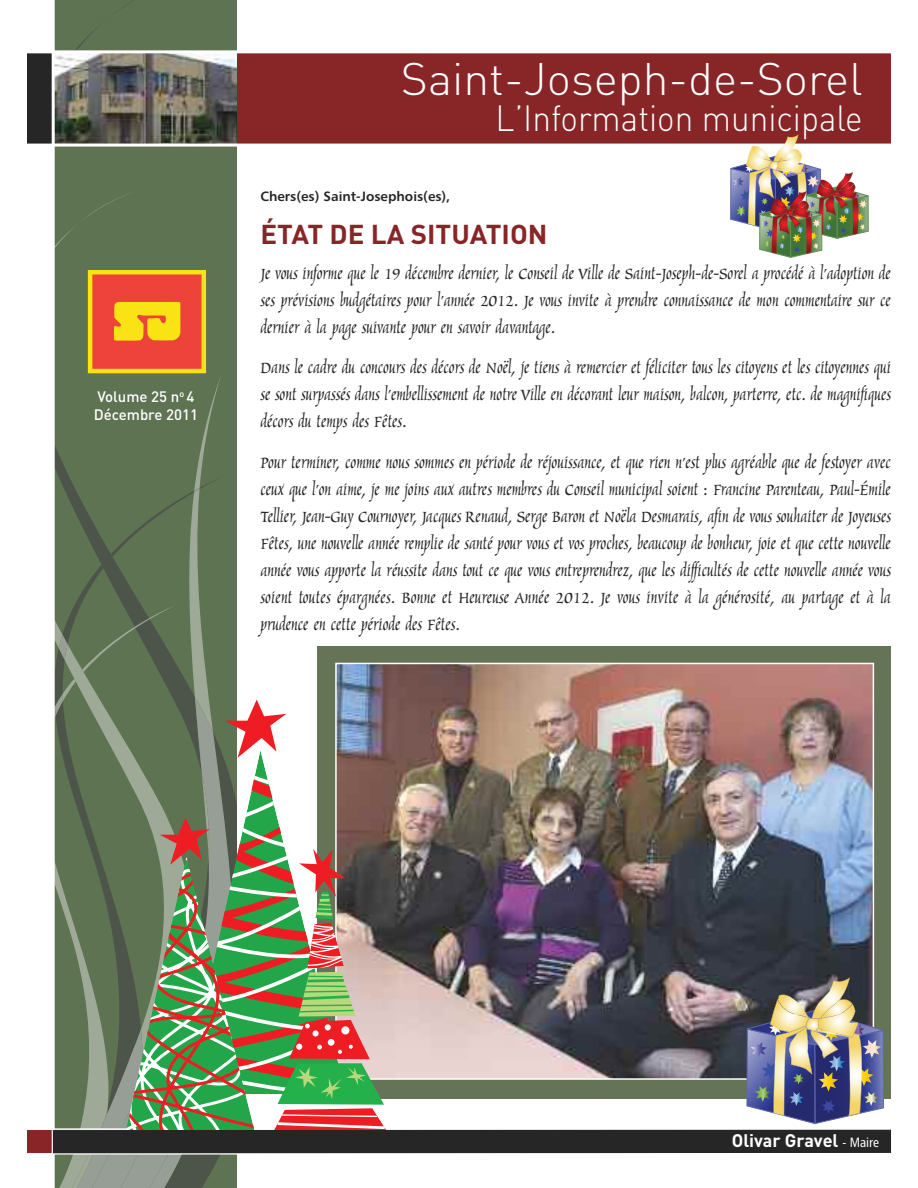
<style>
.page{position:relative;width:918px;height:1188px;background:#fff}
.page>*{position:absolute;margin:0;border:0;box-sizing:border-box;transform-origin:0 0}
.t1{font:300 45px "DIN";color:#fff}
.t2{font:300 36px "DIN";color:#fff;scale:.93 1}
.t3{font:700 27px "DIN";color:#872527}
.t4{font:22.5px/27px "Marigold";color:#272627;text-align:justify}
.t5{font:700 18px "DIN";color:#fff}
.t6{font:500 15px/18px "DIN";color:#fff}
.t7{font:13.5px "Chaloult Demi Gras";color:#272627}
.s1{font-family:"Chaloult Cond";font-weight:400;font-size:13.5px}
</style>
<div class="page">
<svg style="left:317px;top:646px;width:574px;height:452px;background:#727e65"></svg>
<img style="left:338px;top:666px;width:533px;height:411px">
<div style="left:55px;top:0;width:181px;height:679px;background:#5e7352"></div>
<div style="left:194px;top:374px;width:28px;height:305px;background:#5e7352"></div>
<svg style="left:55px;top:191px;width:151px;height:481px;background:#78744d"></svg>
<div style="left:54px;top:53px;width:837px;height:91px;background:#872527"></div>
<div style="left:28px;top:53px;width:25px;height:91px;background:#272627"></div>
<div style="left:28px;top:1130px;width:25px;height:23px;background:#872527"></div>
<img style="left:55px;top:53px;width:181px;height:91px">
<hr style="left:19px;top:144px;width:885px;height:3px;background:#fff">
<hr style="left:15px;top:50px;width:894px;height:3px;background:#fff">
<hr style="left:52px;top:0;width:3px;height:1188px;background:#fff">
<svg style="left:53px;top:679px;width:347px;height:509px;background:#899176"></svg>
<img style="left:729px;top:134px;width:140px;height:124px">
<img style="left:744px;top:977px;width:140px;height:147px">
<div style="left:53px;top:1130px;width:838px;height:23px;background:#272627"></div>
<p class="t6" style="left:94px;top:388px;width:106px">Volume 25 n<sup>o</sup> 4<br>Décembre 2011</p>
<h1 class="t1" style="left:401px;top:53px;width:463px">Saint-Joseph-de-Sorel</h1>
<h2 class="t2" style="left:496px;top:97px;width:396px">L’Information municipale</h2>
<p class="t7" style="left:260px;top:191px;width:191px">Chers(es) Saint-Josephois(es),</p>
<p class="t3" style="left:261px;top:219px;width:288px">ÉTAT DE LA SITUATION</p>
<p class="t4" style="left:260px;top:261px;width:632px">Je vous informe que le 19 décembre dernier, le Conseil de Ville de Saint-Joseph-de-Sorel a procédé à l’adoption de ses prévisions budgétaires pour l’année 2012. Je vous invite à prendre connaissance de mon commentaire sur ce dernier à la page suivante pour en savoir davantage.</p>
<p class="t4" style="left:260px;top:356px;width:632px">Dans le cadre du concours des décors de Noël, je tiens à remercier et féliciter tous les citoyens et les citoyennes qui se sont surpassés dans l’embellissement de notre Ville en décorant leur maison, balcon, parterre, etc. de magnifiques décors du temps des Fêtes.</p>
<p class="t4" style="left:260px;top:450px;width:632px">Pour terminer, comme nous sommes en période de réjouissance, et que rien n’est plus agréable que de festoyer avec ceux que l’on aime, je me joins aux autres membres du Conseil municipal soient : Francine Parenteau, Paul-Émile Tellier, Jean-Guy Cournoyer, Jacques Renaud, Serge Baron et Noëla Desmarais, afin de vous souhaiter de Joyeuses Fêtes, une nouvelle année remplie de santé pour vous et vos proches, beaucoup de bonheur, joie et que cette nouvelle année vous apporte la réussite dans tout ce que vous entreprendrez, que les difficultés de cette nouvelle année vous soient toutes épargnées. Bonne et Heureuse Année 2012. Je vous invite à la générosité, au partage et à la prudence en cette période des Fêtes.</p>
<p class="t5" style="left:732px;top:1130px;width:149px">Olivar Gravel <span class="s1">- Maire</span></p>
</div>
